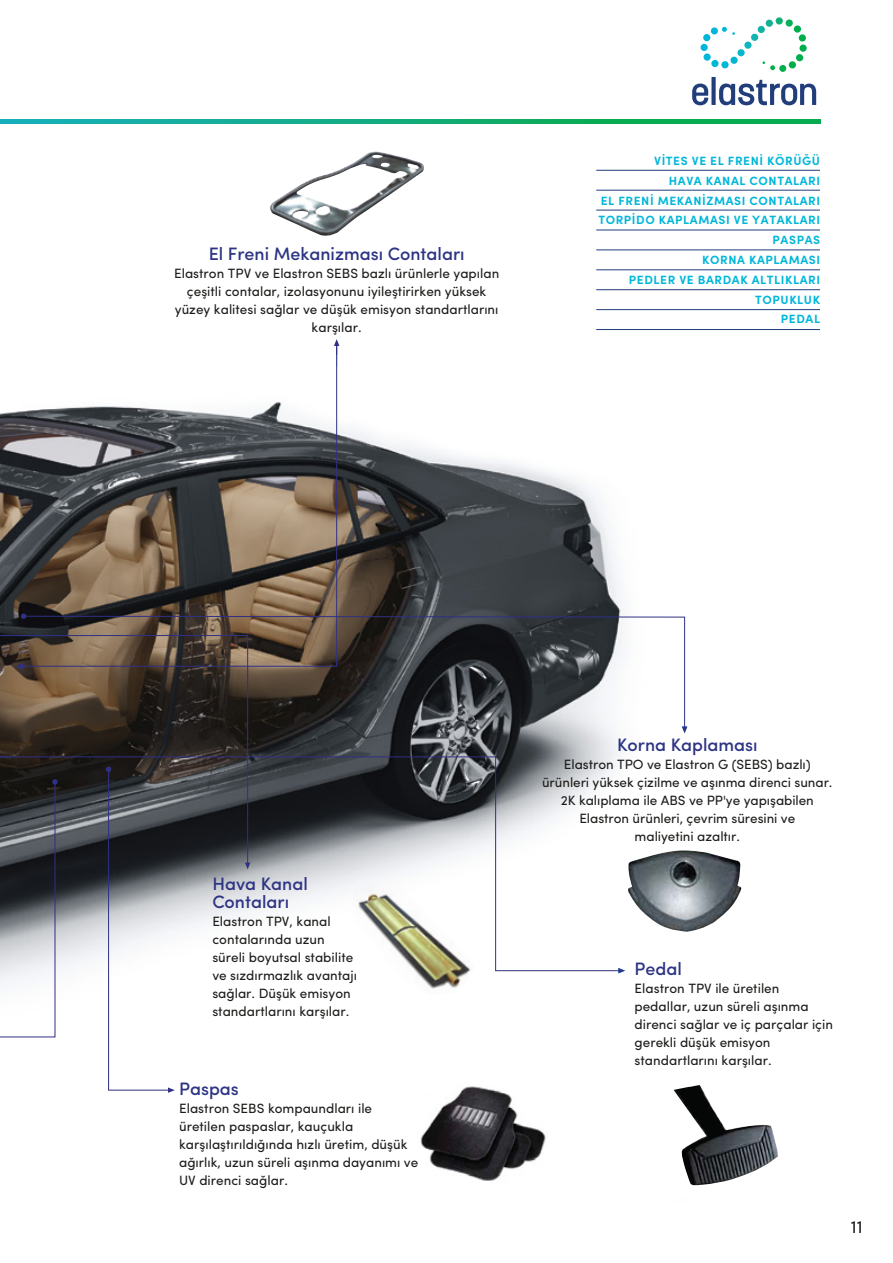
<style>
.page{position:relative;width:893px;height:1263px;background:#fff}
.page>*{position:absolute;margin:0;border:0;box-sizing:border-box;transform-origin:0 0}
.t1{font:500 18px/18px "Sofia Pro";color:#2d3484}
.t2{font:18px "Sofia Pro";color:#1d1d1b}
.t3{font:13.5px/18px "Sofia Pro";color:#1d1d1b}
.t4{font:700 12px/19.8px "Sofia Pro";letter-spacing:.05em;color:#00b7da;text-align:right}
</style>
<div class="page">
<img style="left:0;top:151px;width:753px;height:1035px">
<img style="left:417px;top:1068px;width:132px;height:118px">
<svg style="left:682px;top:726px;width:5px;height:7px"></svg>
<svg style="left:248px;top:615px;width:437px;height:113px"></svg>
<svg style="left:0;top:635px;width:248px;height:121px"></svg>
<svg style="left:618px;top:968px;width:7px;height:5px"></svg>
<svg style="left:0;top:756px;width:620px;height:215px"></svg>
<svg style="left:17px;top:342px;width:321px;height:325px"></svg>
<svg style="left:334px;top:339px;width:5px;height:28px"></svg>
<svg style="left:18px;top:663px;width:6px;height:6px"></svg>
<svg style="left:0;top:779px;width:58px;height:259px"></svg>
<img style="left:349px;top:886px;width:128px;height:109px">
<img style="left:627px;top:850px;width:115px;height:82px">
<img style="left:674px;top:1085px;width:104px;height:100px">
<svg style="left:106px;top:767px;width:69px;height:326px"></svg>
<img style="left:268px;top:152px;width:157px;height:85px">
<svg style="left:0;top:635px;width:13px;height:1px"></svg>
<svg style="left:0;top:756px;width:12px;height:1px"></svg>
<hr style="left:596px;top:170px;width:224px;height:1px;background:#213e7b">
<hr style="left:596px;top:190px;width:224px;height:1px;background:#213e7b">
<hr style="left:596px;top:210px;width:224px;height:1px;background:#213e7b">
<hr style="left:596px;top:230px;width:224px;height:1px;background:#213e7b">
<hr style="left:596px;top:250px;width:224px;height:1px;background:#213e7b">
<hr style="left:596px;top:270px;width:224px;height:1px;background:#213e7b">
<hr style="left:596px;top:289px;width:224px;height:1px;background:#213e7b">
<hr style="left:596px;top:309px;width:224px;height:1px;background:#213e7b">
<hr style="left:596px;top:329px;width:224px;height:1px;background:#213e7b">
<svg style="left:700px;top:17px;width:107px;height:53px"></svg>
<svg style="left:692px;top:84px;width:16px;height:21px"></svg>
<div style="left:711px;top:77px;width:5px;height:28px;background:#213e7b"></div>
<svg style="left:719px;top:80px;width:97px;height:25px"></svg>
<svg style="left:0;top:119px;width:820px;height:4px"></svg>
<h1 class="t1" style="left:209px;top:243px;width:257px">El Freni Mekanizması Contaları</h1>
<p class="t3" style="left:174px;top:263px;width:327px;text-align:center">Elastron TPV ve Elastron SEBS bazlı ürünlerle yapılan çeşitli contalar, izolasyonunu iyileştirirken yüksek yüzey kalitesi sağlar ve düşük emisyon standartlarını karşılar.</p>
<p class="t4" style="left:598px;top:150px;width:223px">VİTES VE EL FRENİ KÖRÜĞÜ<br>HAVA KANAL CONTALARI<br>EL FRENİ MEKANİZMASI CONTALARI<br>TORPİDO KAPLAMASI VE YATAKLARI<br>PASPAS<br>KORNA KAPLAMASI<br>PEDLER VE BARDAK ALTLIKLARI<br>TOPUKLUK<br>PEDAL</p>
<h1 class="t1" style="left:212px;top:874px;width:97px">Hava Kanal<br>Contaları</h1>
<p class="t3" style="left:212px;top:912px;width:146px">Elastron TPV, kanal contalarında uzun süreli boyutsal stabilite ve sızdırmazlık avantajı sağlar. Düşük emisyon standartlarını karşılar.</p>
<h1 class="t1" style="left:179px;top:1078px;width:61px">Paspas</h1>
<p class="t3" style="left:179px;top:1098px;width:241px">Elastron SEBS kompaundları ile üretilen paspaslar, kauçukla karşılaştırıldığında hızlı üretim, düşük ağırlık, uzun süreli aşınma dayanımı ve UV direnci sağlar.</p>
<h1 class="t1" style="left:617px;top:734px;width:142px">Korna Kaplaması</h1>
<p class="t3" style="left:542px;top:754px;width:292px;text-align:center">Elastron TPO ve Elastron G (SEBS) bazlı) ürünleri yüksek çizilme ve aşınma direnci sunar.<br>2K kalıplama ile ABS ve PP'ye yapışabilen Elastron ürünleri, çevrim süresini ve<br>maliyetini azaltır.</p>
<h1 class="t1" style="left:635px;top:958px;width:49px">Pedal</h1>
<p class="t3" style="left:635px;top:978px;width:200px">Elastron TPV ile üretilen pedallar, uzun süreli aşınma direnci sağlar ve iç parçalar için gerekli düşük emisyon standartlarını karşılar.</p>
<h1 class="t2" style="left:851px;top:1213px;width:14px">11</h1>
</div>
